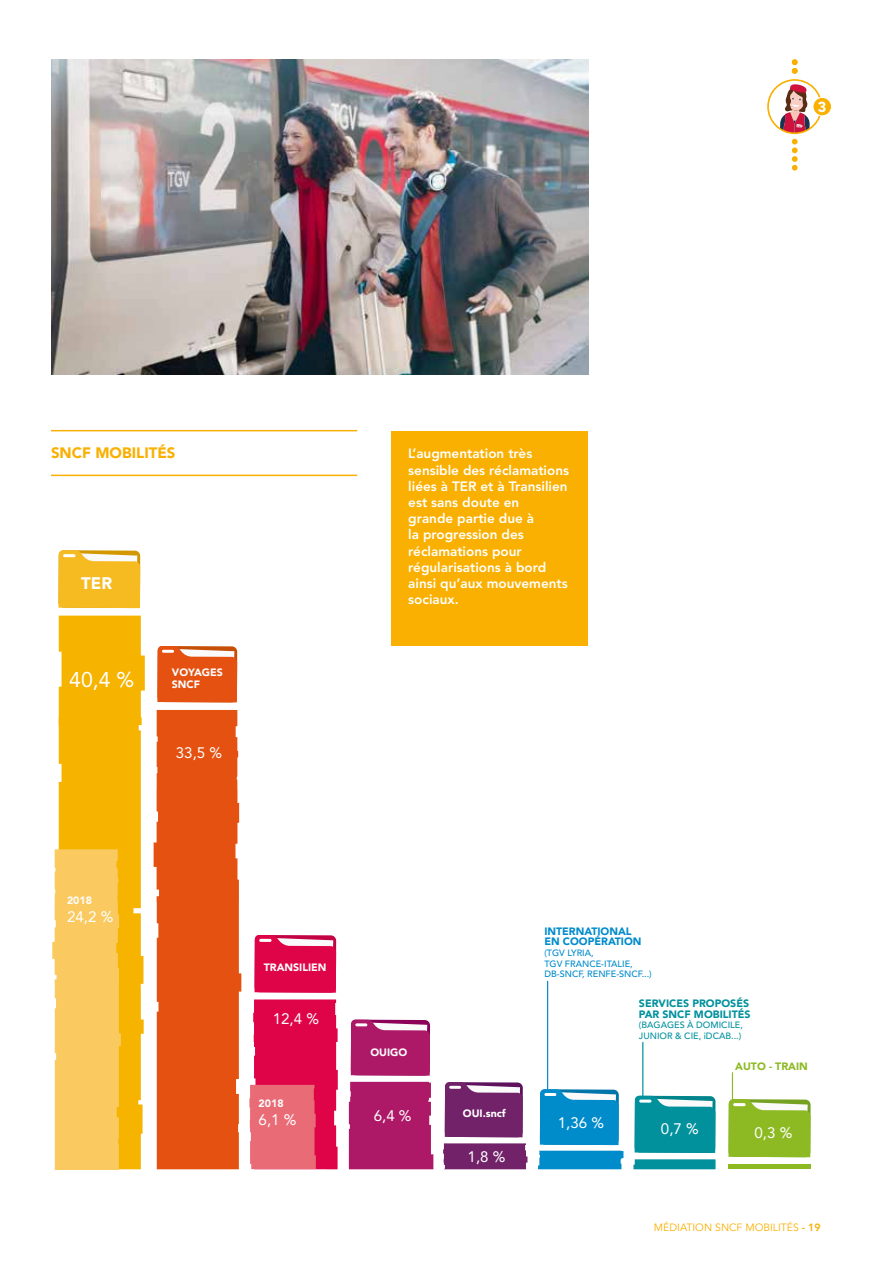
<style>
.page{position:relative;width:893px;height:1263px;background:#fff}
.page>*{position:absolute;margin:0;border:0;box-sizing:border-box;transform-origin:0 0}
.t1{font:21.15px "Avenir LT Std";color:#fff}
.t2{font:900 16.65px "Avenir LT Std";color:#fff}
.t3{font:15.15px "Avenir LT Std";color:#fff}
.t4{font:900 15px "Avenir LT Std";color:#f9b000}
.t5{font:900 14.55px "Avenir LT Std";color:#fff}
.t6{font:800 13.5px/16.2px "Avenir LT Std";color:#fff}
.t7{font:900 10.65px/10.6px "Avenir LT Std";color:#00919d}
.t8{font:900 10.65px/12.8px "Avenir LT Std";color:#fbfbfb}
.t9{font:900 10.65px/10.6px "Avenir LT Std";color:#008bcb}
.t10{font:900 10.65px "Avenir LT Std";color:#8dba23}
.t11{font:900 10.65px "Avenir LT Std";color:#fff}
.t12{font:900 10.65px "Avenir LT Std";color:#fbfbfc}
.t13{font:10.5px "Avenir LT Std";color:#f9b000}
.t14{font:500 9.15px/10.6px "Avenir LT Std";color:#008bcb}
.t15{font:500 9.15px/10.6px "Avenir LT Std";color:#00919d}
.s1{font-weight:800}
</style>
<div class="page">
<img style="left:51px;top:59px;width:537px;height:315px">
<hr style="left:51px;top:430px;width:306px;height:1px;background:#f9b000">
<hr style="left:51px;top:475px;width:306px;height:1px;background:#f9b000">
<div style="left:391px;top:431px;width:197px;height:215px;background:#f9b000"></div>
<svg style="left:59px;top:550px;width:81px;height:58px;background:#f5be33"></svg>
<svg style="left:445px;top:1082px;width:78px;height:55px;background:#7c3474"></svg>
<svg style="left:540px;top:1089px;width:79px;height:56px;background:#1794cd"></svg>
<svg style="left:157px;top:646px;width:80px;height:56px;background:#e46024"></svg>
<svg style="left:635px;top:1096px;width:80px;height:57px;background:#1398a3"></svg>
<svg style="left:639px;top:1099px;width:12px;height:4px"></svg>
<svg style="left:59px;top:616px;width:86px;height:553px;background:#f6ba16"></svg>
<svg style="left:154px;top:710px;width:87px;height:459px;background:#e55a1c"></svg>
<div style="left:349px;top:1082px;width:84px;height:87px;background:#ad1867"></div>
<div style="left:728px;top:1164px;width:83px;height:5px;background:#8dba23"></div>
<svg style="left:633px;top:1159px;width:82px;height:10px"></svg>
<div style="left:443px;top:1143px;width:84px;height:26px;background:#712268"></div>
<div style="left:538px;top:1151px;width:85px;height:18px;background:#008bcb"></div>
<svg style="left:255px;top:935px;width:81px;height:58px;background:#df1958"></svg>
<svg style="left:351px;top:1019px;width:79px;height:57px;background:#b22d75"></svg>
<hr style="left:547px;top:981px;width:1px;height:108px;background:#0083c2">
<hr style="left:642px;top:1042px;width:1px;height:54px;background:#00919d">
<svg style="left:728px;top:1072px;width:82px;height:85px"></svg>
<svg style="left:52px;top:849px;width:69px;height:321px;background:#facb62"></svg>
<svg style="left:249px;top:999px;width:89px;height:170px;background:#e43662"></svg>
<svg style="left:780px;top:82px;width:30px;height:51px"></svg>
<div style="left:767px;top:79px;width:55px;height:55px;border:2px solid #f9b000;border-radius:50%"></div>
<div style="left:813px;top:97px;width:18px;height:19px;background:#f9b000;border-radius:50%"></div>
<div style="left:813px;top:97px;width:19px;height:19px;border:1px solid #fff;border-radius:50%"></div>
<svg style="left:792px;top:139px;width:6px;height:32px"></svg>
<svg style="left:792px;top:59px;width:6px;height:15px"></svg>
<p class="t5" style="left:818px;top:98px;width:10px">3</p>
<p class="t4" style="left:51px;top:444px;width:126px">SNCF MOBILITÉS</p>
<p class="t6" style="left:408px;top:446px;width:162px">L’augmentation très sensible des réclamations liées à TER et à Transilien est sans doute en<br>grande partie due à<br>la progression des réclamations pour régularisations à bord ainsi qu’aux mouvements sociaux.</p>
<p class="t2" style="left:81px;top:573px;width:32px">TER</p>
<h1 class="t1" style="left:69px;top:667px;width:66px">40,4 %</h1>
<p class="t8" style="left:172px;top:665px;width:53px">VOYAGES<br>SNCF</p>
<p class="t3" style="left:176px;top:744px;width:48px">33,5 %</p>
<p class="t8" style="left:67px;top:894px;width:27px">2018</p>
<p class="t3" style="left:67px;top:908px;width:48px">24,2 %</p>
<p class="t8" style="left:264px;top:961px;width:64px">TRANSILIEN</p>
<p class="t3" style="left:273px;top:1010px;width:48px">12,4 %</p>
<p class="t8" style="left:259px;top:1096px;width:27px">2018</p>
<p class="t3" style="left:259px;top:1111px;width:39px">6,1 %</p>
<p class="t12" style="left:370px;top:1045px;width:38px">OUIGO</p>
<p class="t3" style="left:374px;top:1107px;width:39px">6,4 %</p>
<p class="t11" style="left:463px;top:1106px;width:44px">OUI.sncf</p>
<p class="t3" style="left:468px;top:1147px;width:39px">1,8 %</p>
<p class="t9" style="left:544px;top:926px;width:99px">INTERNATIONAL<br>EN COOPÉRATION</p>
<p class="t14" style="left:544px;top:948px;width:109px">(TGV LYRIA,<br>TGV FRANCE-ITALIE,<br>DB-SNCF, RENFE-SNCF...)</p>
<p class="t7" style="left:639px;top:998px;width:113px">SERVICES PROPOSÉS<br>PAR SNCF MOBILITÉS</p>
<p class="t15" style="left:639px;top:1020px;width:106px">(BAGAGES À DOMICILE,<br>JUNIOR &amp; CIE, iDCAB...)</p>
<p class="t10" style="left:735px;top:1060px;width:74px">AUTO - TRAIN</p>
<p class="t3" style="left:558px;top:1113px;width:48px">1,36 %</p>
<p class="t3" style="left:661px;top:1119px;width:39px">0,7 %</p>
<p class="t3" style="left:754px;top:1124px;width:39px">0,3 %</p>
<p class="t13" style="left:654px;top:1221px;width:168px">MÉDIATION SNCF MOBILITÉS <span class="s1">- 19</span></p>
</div>
